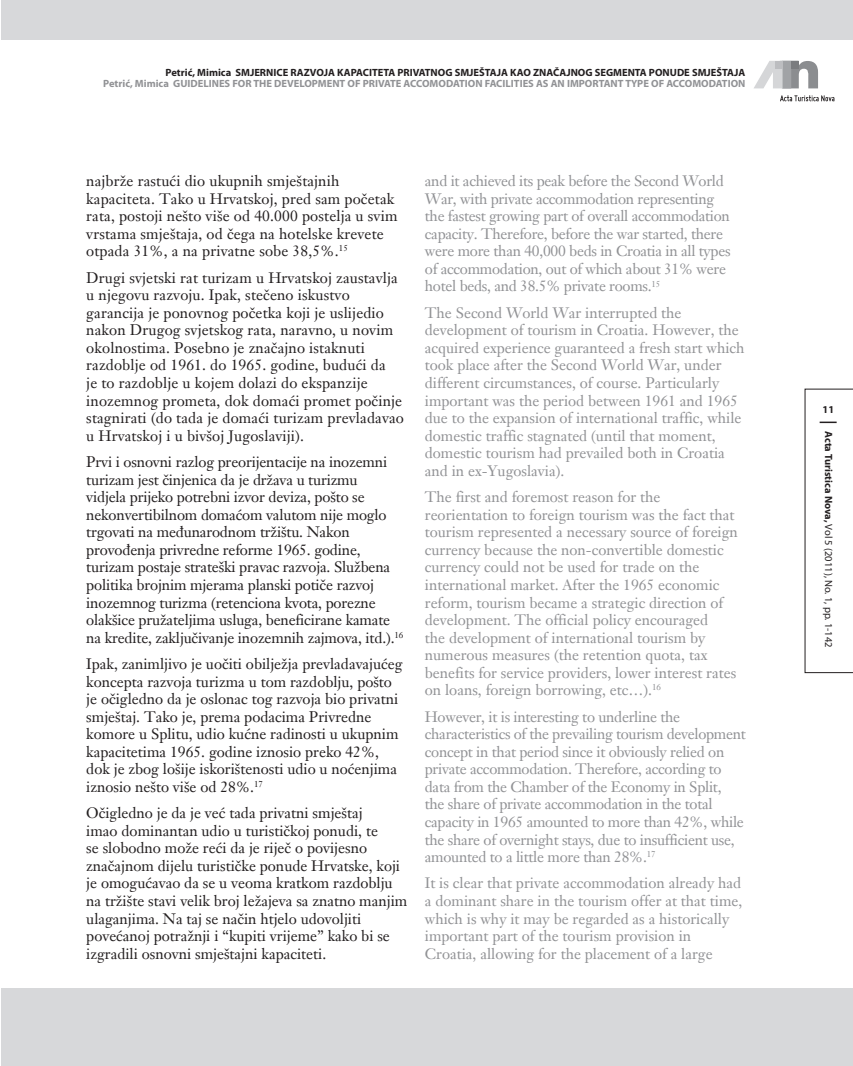
<style>
.page{position:relative;width:853px;height:1066px;background:#fff}
.page>*{position:absolute;margin:0;border:0;box-sizing:border-box;transform-origin:0 0}
.t1{font:15px/17.5px "Janson HR";color:#231f20}
.t2{font:15px/17.5px "Janson HR";color:#919295}
.t3{font:15px/17.5px "Janson HR";letter-spacing:-.02em;color:#919295}
.t4{font:700 10.5px "Myriad Pro";color:#919295}
.t5{font:700 10.5px "Myriad Pro";color:#231f20}
.t6{font:10.5px "Myriad Pro";color:#231f20}
.s1{font-weight:700}
</style>
<div class="page">
<svg style="left:780px;top:95px;width:54px;height:6px"></svg>
<svg style="left:754px;top:61px;width:64px;height:27px"></svg>
<div style="left:775px;top:61px;width:8px;height:7px;background:#bcbdc0"></div>
<div style="left:1px;top:0;width:852px;height:40px;background:#d7d8da"></div>
<div style="left:1px;top:988px;width:852px;height:77px;background:#d7d8da"></div>
<svg style="left:805px;top:389px;width:48px;height:284px"></svg>
<p class="t5" style="left:166px;top:67px;width:581px">Petrić, Mimica SMJERNICE RAZVOJA KAPACITETA PRIVATNOG SMJEŠTAJA KAO ZNAČAJNOG SEGMENTA PONUDE SMJEŠTAJA</p>
<p class="t4" style="left:103px;top:78px;width:644px">Petrić, Mimica GUIDELINES FOR THE DEVELOPMENT OF PRIVATE ACCOMODATION FACILITIES AS AN IMPORTANT TYPE OF ACCOMODATION</p>
<p class="t1" style="left:86px;top:172px;width:313px">najbrže rastući dio ukupnih smještajnih kapaciteta. Tako u Hrvatskoj, pred sam početak rata, postoji nešto više od 40.000 postelja u svim vrstama smještaja, od čega na hotelske krevete otpada 31%, a na privatne sobe 38,5%.<sup>15</sup></p>
<p class="t1" style="left:86px;top:268px;width:319px">Drugi svjetski rat turizam u Hrvatskoj zaustavlja u njegovu razvoju. Ipak, stečeno iskustvo garancija je ponovnog početka koji je uslijedio nakon Drugog svjetskog rata, naravno, u novim okolnostima. Posebno je značajno istaknuti razdoblje od 1961. do 1965. godine, budući da<br>je to razdoblje u kojem dolazi do ekspanzije inozemnog prometa, dok domaći promet počinje stagnirati (do tada je domaći turizam prevladavao u Hrvatskoj i u bivšoj Jugoslaviji).</p>
<p class="t1" style="left:86px;top:453px;width:319px">Prvi i osnovni razlog preorijentacije na inozemni turizam jest činjenica da je država u turizmu<br>vidjela prijeko potrebni izvor deviza, pošto se nekonvertibilnom domaćom valutom nije moglo trgovati na međunarodnom tržištu. Nakon provođenja privredne reforme 1965. godine, turizam postaje strateški pravac razvoja. Službena politika brojnim mjerama planski potiče razvoj inozemnog turizma (retenciona kvota, porezne olakšice pružateljima usluga, beneficirane kamate na kredite, zaključivanje inozemnih zajmova, itd.).<sup>16</sup></p>
<p class="t1" style="left:86px;top:655px;width:318px">Ipak, zanimljivo je uočiti obilježja prevladavajućeg koncepta razvoja turizma u tom razdoblju, pošto je očigledno da je oslonac tog razvoja bio privatni smještaj. Tako je, prema podacima Privredne komore u Splitu, udio kućne radinosti u ukupnim kapacitetima 1965. godine iznosio preko 42%, dok je zbog lošije iskorištenosti udio u noćenjima iznosio nešto više od 28%.<sup>17</sup></p>
<p class="t1" style="left:86px;top:804px;width:323px">Očigledno je da je već tada privatni smještaj<br>imao dominantan udio u turističkoj ponudi, te<br>se slobodno može reći da je riječ o povijesno značajnom dijelu turističke ponude Hrvatske, koji je omogućavao da se u veoma kratkom razdoblju na tržište stavi velik broj ležajeva sa znatno manjim ulaganjima. Na taj se način htjelo udovoljiti povećanoj potražnji i “kupiti vrijeme” kako bi se izgradili osnovni smještajni kapaciteti.</p>
<p class="t3" style="left:425px;top:172px;width:307px">and it achieved its peak before the Second World War, with private accommodation representing the fastest growing part of overall accommodation capacity. Therefore, before the war started, there were more than 40,000 beds in Croatia in all types of accommodation, out of which about 31% were hotel beds, and 38.5% private rooms.<sup>15</sup></p>
<p class="t2" style="left:425px;top:304px;width:321px">The Second World War interrupted the development of tourism in Croatia. However, the acquired experience guaranteed a fresh start which took place after the Second World War, under different circumstances, of course. Particularly important was the period between 1961 and 1965 due to the expansion of international traffic, while domestic traffic stagnated (until that moment, domestic tourism had prevailed both in Croatia and in ex-Yugoslavia).</p>
<p class="t2" style="left:425px;top:488px;width:315px">The first and foremost reason for the reorientation to foreign tourism was the fact that tourism represented a necessary source of foreign currency because the non-convertible domestic currency could not be used for trade on the international market. After the 1965 economic reform, tourism became a strategic direction of development. The official policy encouraged<br>the development of international tourism by numerous measures (the retention quota, tax benefits for service providers, lower interest rates on loans, foreign borrowing, etc…).<sup>16</sup></p>
<p class="t3" style="left:425px;top:707px;width:323px">However, it is interesting to underline the characteristics of the prevailing tourism development concept in that period since it obviously relied on private accommodation. Therefore, according to data from the Chamber of the Economy in Split,<br>the share of private accommodation in the total capacity in 1965 amounted to more than 42%, while the share of overnight stays, due to insufficient use, amounted to a little more than 28%.<sup>17</sup></p>
<p class="t2" style="left:425px;top:874px;width:319px">It is clear that private accommodation already had a dominant share in the tourism offer at that time, which is why it may be regarded as a historically important part of the tourism provision in Croatia, allowing for the placement of a large</p>
<p class="t5" style="left:822px;top:403px;width:13px">11</p>
<p class="t6" style="left:834px;top:431px;width:218px;rotate:90deg"><span class="s1">Acta Turistica Nova,</span> Vol 5 (2011), No. 1, pp. 1-142</p>
</div>
